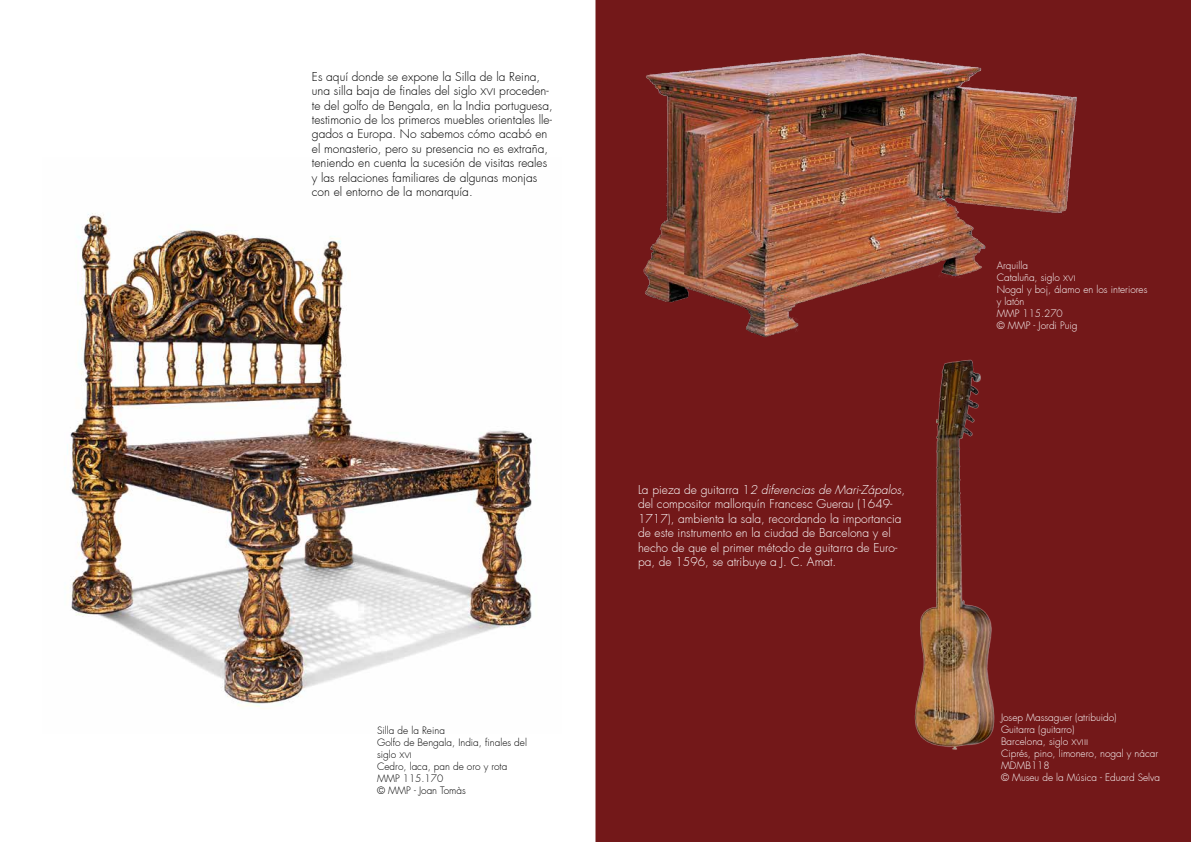
<style>
.page{position:relative;width:1191px;height:842px;background:#fff}
.page>*{position:absolute;margin:0;border:0;box-sizing:border-box;transform-origin:0 0}
.t1{font:300 12px/14.4px "Futura";color:#000}
.t2{font:300 12px/14.4px "Futura";color:#fff}
.t3{font:300 10px/12px "Futura";color:#fff}
.t4{font:300 10px/12px "Futura";color:#000}
.s1{font-size:9px}
.s2{font-size:7.5px}
.s3{font-style:italic}
</style>
<div class="page">
<div style="left:595px;top:0;width:596px;height:842px;background:#731819"></div>
<img style="left:67px;top:213px;width:465px;height:494px">
<img style="left:894px;top:343px;width:107px;height:423px">
<img style="left:638px;top:46px;width:448px;height:297px">
<p class="t1" style="left:312px;top:70px;width:242px">Es aquí donde se expone la Silla de la Reina, una silla baja de finales del siglo <span class="s1">XVI</span> proceden&shy;te del golfo de Bengala, en la India portuguesa, testimonio de los primeros muebles orientales lle&shy;gados a Europa. No sabemos cómo acabó en el monasterio, pero su presencia no es extraña, teniendo en cuenta la sucesión de visitas reales y las relaciones familiares de algunas monjas con el entorno de la monarquía.</p>
<p class="t4" style="left:377px;top:725px;width:151px">Silla de la Reina<br>Golfo de Bengala, India, finales del siglo <span class="s2">XVI<br></span>Cedro, laca, pan de oro y rota<br>MMP 115.170<br>© MMP - Joan Tomàs</p>
<p class="t2" style="left:638px;top:483px;width:268px">La p i eza d e g u i ta r ra 1 <span class="s3">2 diferencias de Mari-Zápalos</span>, del compositor mallorquín Francesc Guerau (1649- 1717), ambienta la sala, recordando la importancia de este instrumento en la ciudad de Barcelona y el hecho de que el primer método de guitarra de Euro&shy;pa, de 1596, se atribuye a J. C. Amat.</p>
<p class="t3" style="left:996px;top:259px;width:152px">Arquilla<br>Cataluña, siglo <span class="s2">XVI<br></span>Nogal y boj, álamo en los interiores y latón<br>MMP 115.270<br>© MMP - Jordi Puig</p>
<p class="t3" style="left:1001px;top:712px;width:161px">Josep Massaguer (atribuido)<br>Guitarra (guitarro)<br>Barcelona, siglo <span class="s2">XVIII<br></span>Ciprés, pino, limonero, nogal y nácar<br>MDMB118<br>© Museu de la Música - Eduard Selva</p>
</div>
